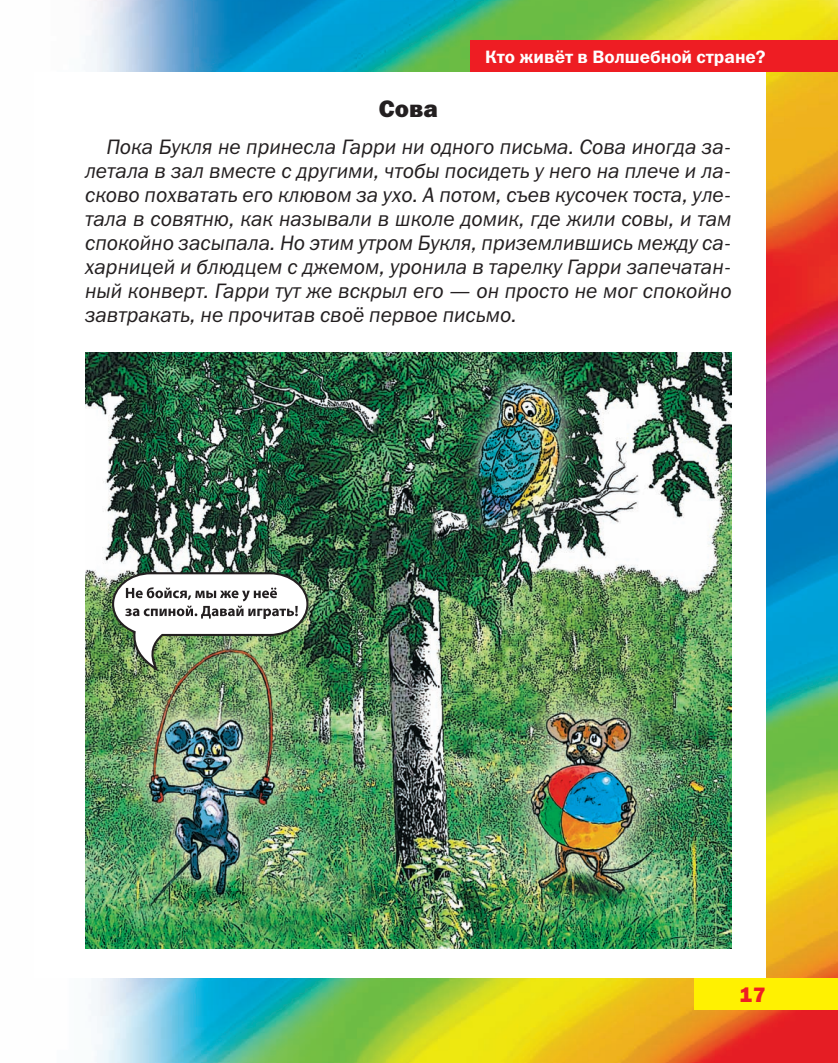
<style>
.page{position:relative;width:838px;height:1063px;background:#fff}
.page>*{position:absolute;margin:0;border:0;box-sizing:border-box;transform-origin:0 0}
.Рис_подпись{font:24px "Franklin Gothic Heavy C";color:#231f20}
.Прим_осн{font:italic 21px/24px "Franklin Gothic Book C";color:#231f20;text-align:justify}
.t1{font:21px "Franklin Gothic Heavy C";color:#ee1d23}
.t2{font:18px "Franklin Gothic Demi C";color:#fff}
</style>
<div class="page">
<img style="left:89px;top:0;width:749px;height:1063px">
<div style="left:34px;top:72px;width:731px;height:906px;background:#fff"></div>
<div style="left:471px;top:41px;width:367px;height:31px;background:#ee1d23"></div>
<div style="left:694px;top:978px;width:144px;height:32px;background:#fff101"></div>
<img style="left:85px;top:353px;width:646px;height:595px">
<img style="left:112px;top:572px;width:196px;height:100px">
<p class="t2" style="left:485px;top:46px;width:282px">Кто живёт в Волшебной стране?</p>
<p class="Рис_подпись" style="left:379px;top:96px;width:60px">Сова</p>
<p class="Прим_осн" style="left:85px;top:135px;width:648px;text-indent:21px">Пока Букля не принесла Гарри ни одного письма. Сова иногда за&shy;летала в зал вместе с другими, чтобы посидеть у него на плече и ла&shy;сково похватать его клювом за ухо. А потом, съев кусочек тоста, уле&shy;тала в совятню, как называли в школе домик, где жили совы, и там спокойно засыпала. Но этим утром Букля, приземлившись между са&shy;харницей и блюдцем с джемом, уронила в тарелку Гарри запечатан&shy;ный конверт. Гарри тут же вскрыл его — он просто не мог спокойно завтракать, не прочитав своё первое письмо.</p>
<p class="t1" style="left:740px;top:983px;width:27px">17</p>
</div>
